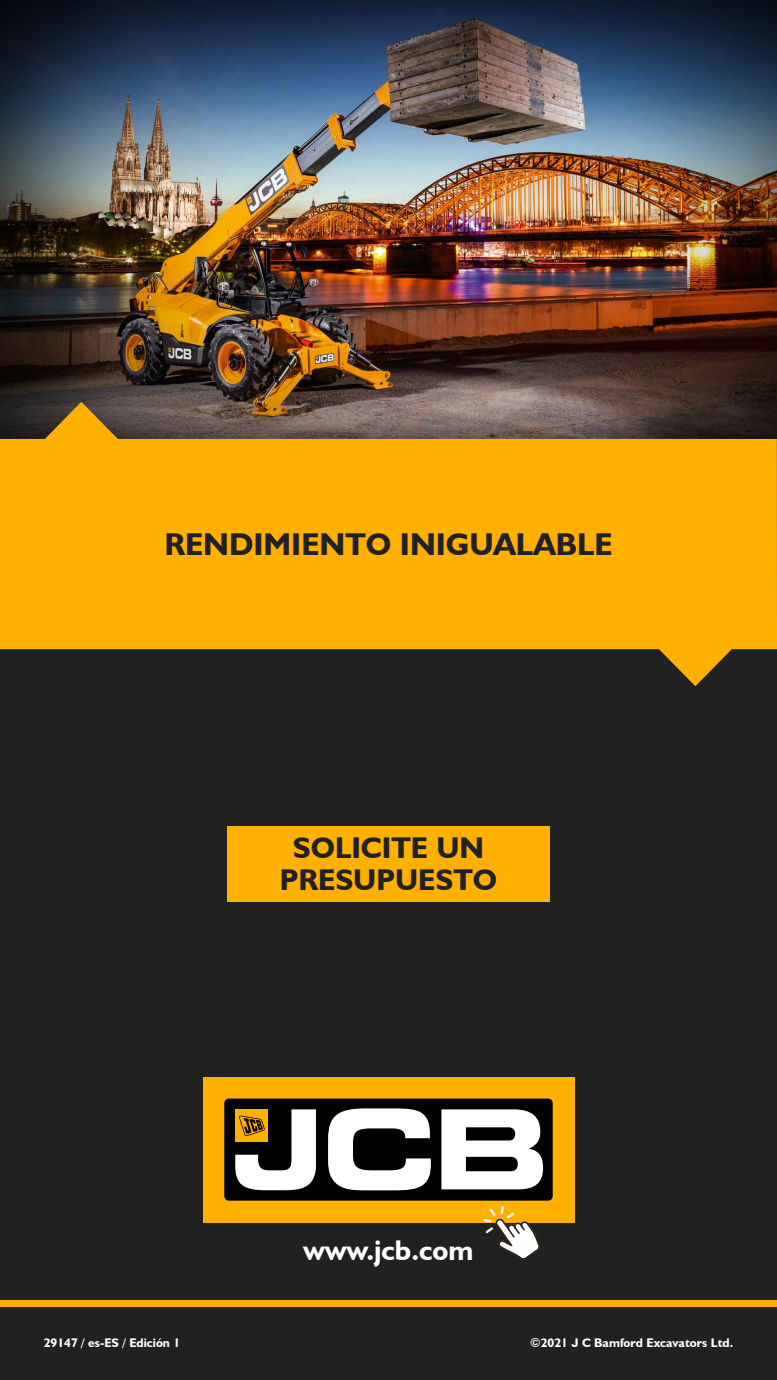
<style>
.page{position:relative;width:777px;height:1380px;background:#fff}
.page>*{position:absolute;margin:0;border:0;box-sizing:border-box;transform-origin:0 0}
.t1{font:700 31.56px "JCB Euro";color:#212121}
.t2{font:700 30px/32.5px "JCB Euro";color:#212121;text-align:center}
.t3{font:700 28.5px "JCB Euro";color:#fff}
.t4{font:700 12.5px "JCB Euro";color:#fff}
</style>
<div class="page">
<div style="left:0;top:0;width:776px;height:1380px;background:#212121"></div>
<img style="left:0;top:0;width:776px;height:402px">
<div style="left:0;top:1300px;width:776px;height:7px;background:#ffb000"></div>
<div style="left:227px;top:826px;width:322px;height:75px;background:#ffb000"></div>
<div style="left:203px;top:1077px;width:371px;height:145px;background:#ffb000"></div>
<div style="left:224px;top:1099px;width:328px;height:102px;background:#000100;border-radius:5px"></div>
<svg style="left:328px;top:1108px;width:102px;height:82px"></svg>
<svg style="left:441px;top:1109px;width:102px;height:80px"></svg>
<svg style="left:235px;top:1109px;width:81px;height:81px"></svg>
<svg style="left:483px;top:1206px;width:57px;height:54px"></svg>
<svg style="left:0;top:402px;width:776px;height:284px;background:#cf920d"></svg>
<h1 class="t1" style="left:164px;top:525px;width:449px">RENDIMIENTO INIGUALABLE</h1>
<h2 class="t2" style="left:280px;top:830px;width:218px">SOLICITE UN<br>PRESUPUESTO</h2>
<h3 class="t3" style="left:303px;top:1232px;width:171px">www.jcb.com</h3>
<p class="t4" style="left:44px;top:1334px;width:138px">29147 / es‑ES / Edición 1</p>
<p class="t4" style="left:530px;top:1334px;width:204px">©2021 J C Bamford Excavators Ltd.</p>
</div>
